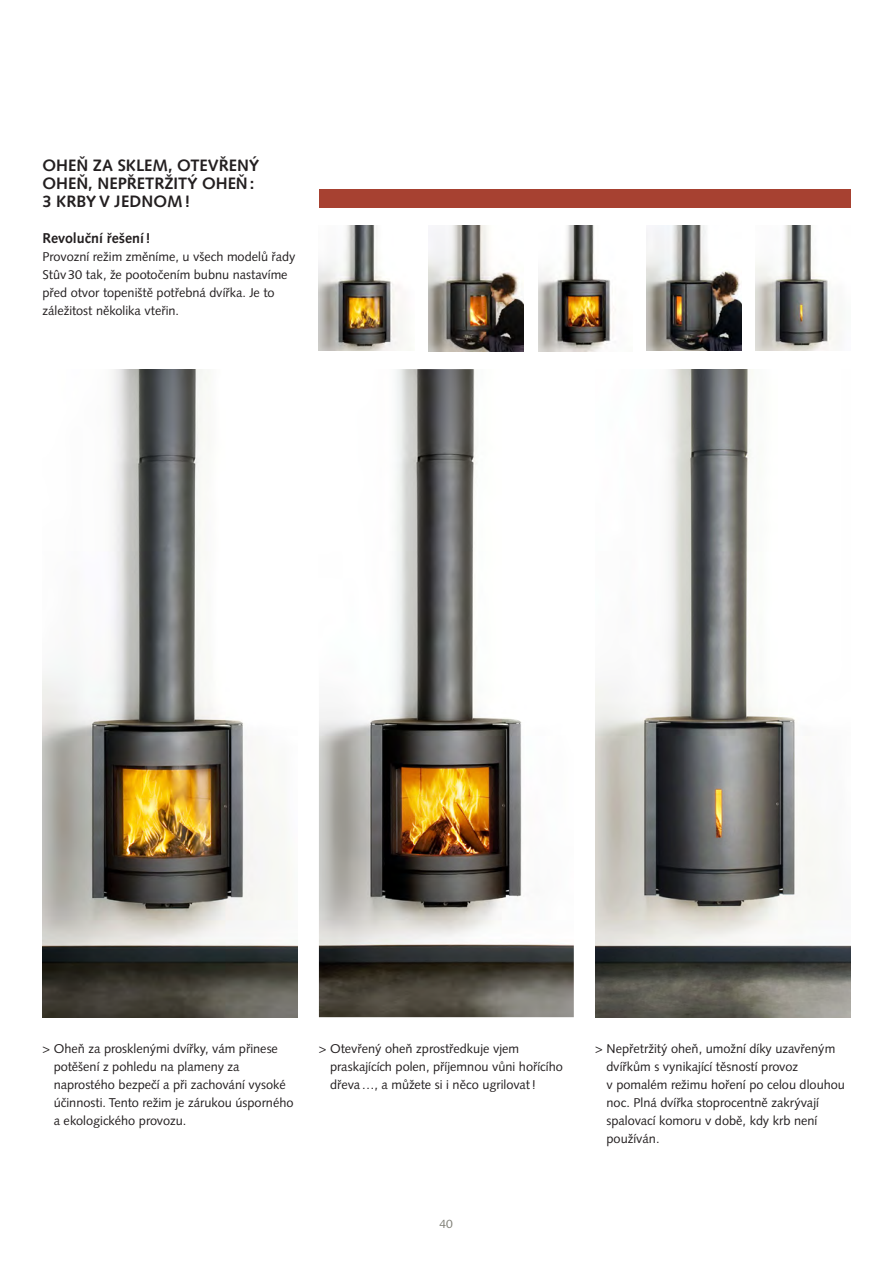
<style>
.page{position:relative;width:893px;height:1263px;background:#fff}
.page>*{position:absolute;margin:0;border:0;box-sizing:border-box;transform-origin:0 0}
.CZ_titre{font:700 16.5px/18px "Syntax CE";color:#231f20}
.CZ_body_titre{font:700 14.25px "Syntax CE";color:#231f20}
.CZ_alinea{font:12.75px/18px "Syntax CE";color:#231f20}
.CZ_body{font:12.75px/18px "Syntax CE";color:#231f20}
.t1{font:12px "Syntax LT Std";color:#7f7f76}
.s1{font-family:"Syntax LT Std"}
</style>
<div class="page">
<img style="left:595px;top:369px;width:255px;height:648px">
<img style="left:319px;top:369px;width:255px;height:648px">
<img style="left:43px;top:369px;width:255px;height:648px">
<div style="left:319px;top:189px;width:531px;height:18px;background:#a74131"></div>
<img style="left:538px;top:225px;width:78px;height:126px">
<img style="left:319px;top:225px;width:92px;height:126px">
<img style="left:428px;top:225px;width:95px;height:126px">
<img style="left:756px;top:225px;width:83px;height:126px">
<img style="left:647px;top:225px;width:95px;height:126px">
<p class="CZ_titre" style="left:43px;top:156px;width:218px">OHEŇ ZA SKLEM, OTEVŘENÝ<br>OHEŇ, NEPŘETRŽITÝ OHEŇ:<br>3 KRBY V JEDNOM!</p>
<p class="CZ_body_titre" style="left:43px;top:230px;width:110px">REVOLUČNÍ ŘEŠENÍ!</p>
<p class="CZ_body" style="left:43px;top:248px;width:254px">Provozní režim změníme, u všech modelů řady <span class="s1">Stûv</span>30 tak, že pootočením bubnu nastavíme před otvor topeniště potřebná dvířka. Je to záležitost několika vteřin.</p>
<p class="CZ_alinea" style="left:54px;top:1040px;width:241px;text-indent:-11px">&gt; Oheň za prosklenými dvířky, vám přinese potěšení z pohledu na plameny za naprostého bezpečí a při zachování vysoké účinnosti. Tento režim je zárukou úsporného a ekologického provozu.</p>
<p class="CZ_alinea" style="left:330px;top:1040px;width:234px;text-indent:-11px">&gt; Otevřený oheň zprostředkuje vjem praskajících polen, příjemnou vůni hořícího dřeva…, a můžete si i něco ugrilovat!</p>
<p class="CZ_alinea" style="left:606px;top:1040px;width:240px;text-indent:-11px">&gt; Nepřetržitý oheň, umožní díky uzavřeným dvířkům s vynikající těsností provoz<br>v pomalém režimu hoření po celou dlouhou noc. Plná dvířka stoprocentně zakrývají spalovací komoru v době, kdy krb není používán.</p>
<p class="t1" style="left:439px;top:1216px;width:15px">40</p>
</div>
